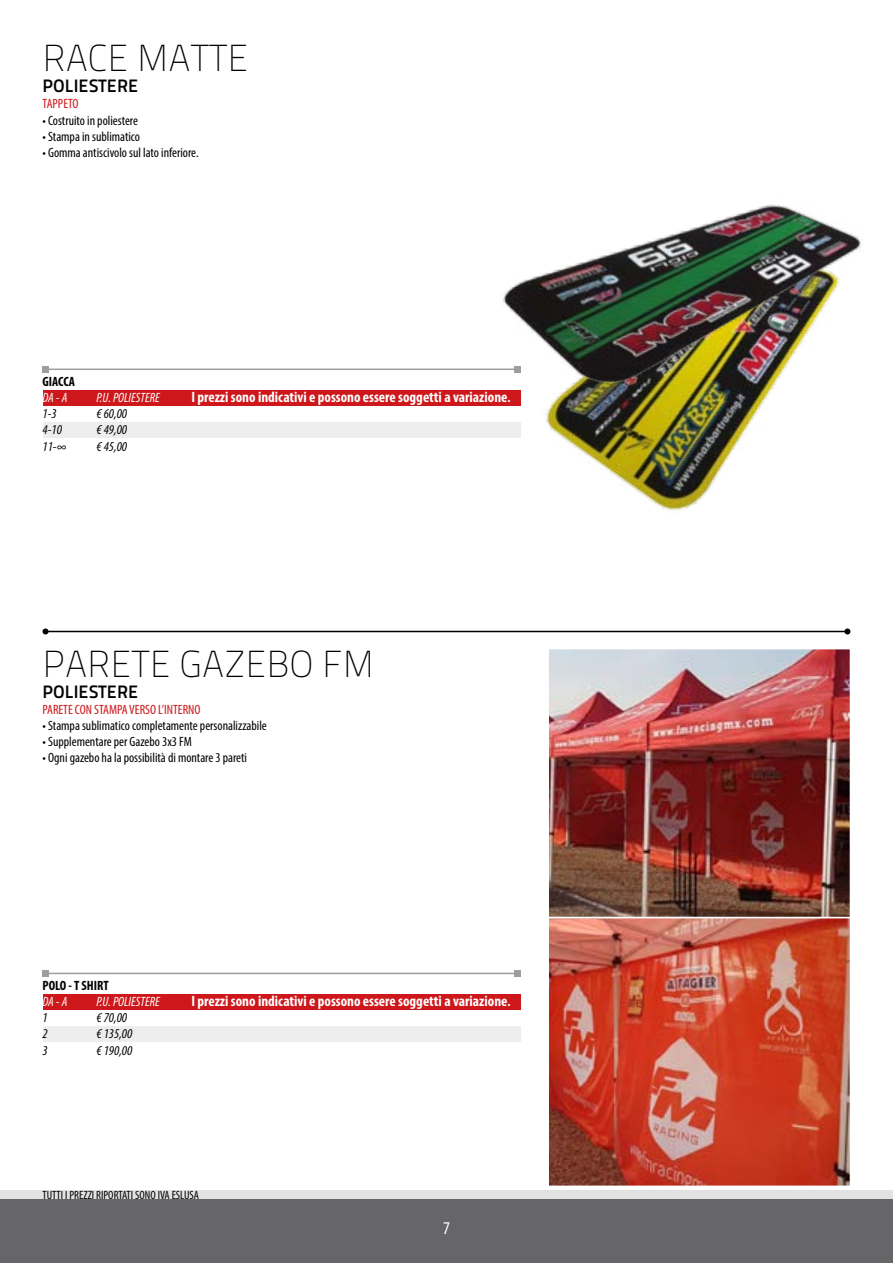
<style>
.page{position:relative;width:893px;height:1263px;background:#fff}
.page>*{position:absolute;margin:0;border:0;box-sizing:border-box;transform-origin:0 0}
.t1{font:37.5px "Titillium Maps 26 L 1 wt";color:#000}
.t2{font:18px "Titillium Maps 26 L 750 wt";color:#000}
.t3{font:condensed 18px "Myriad Pro";color:#fff}
.t4{font:700 condensed 15px "Myriad Pro";color:#fff}
.t5{font:condensed 13.5px "Myriad Pro";color:#000}
.t6{font:italic condensed 13.5px "Myriad Pro";color:#000}
.t7{font:condensed 13.5px "Myriad Pro";color:#cd171a}
.t8{font:italic condensed 13.5px "Myriad Pro";color:#fff}
.t9{font:700 condensed 13.5px "Myriad Pro";color:#000}
.t10{font:condensed 12px "Myriad Pro";color:#000}
.s1{font-size:13.5px}
</style>
<div class="page">
<div style="left:0;top:1198px;width:893px;height:65px;background:#666668"></div>
<div style="left:0;top:1191px;width:893px;height:8px;background:#e2e2e2"></div>
<div style="left:43px;top:390px;width:477px;height:16px;background:#cd171a"></div>
<div style="left:43px;top:422px;width:477px;height:16px;background:#ededed"></div>
<img style="left:520px;top:386px;width:254px;height:125px">
<img style="left:550px;top:651px;width:298px;height:533px">
<div style="left:547px;top:917px;width:304px;height:270px;border:2px solid #fff"></div>
<div style="left:547px;top:648px;width:304px;height:270px;border:2px solid #fff"></div>
<hr style="left:46px;top:631px;width:801px;height:1px;background:#000">
<svg style="left:43px;top:628px;width:6px;height:6px"></svg>
<svg style="left:844px;top:628px;width:6px;height:6px"></svg>
<hr style="left:46px;top:369px;width:471px;height:1px;background:#9d9d9c">
<svg style="left:43px;top:366px;width:6px;height:6px"></svg>
<hr style="left:46px;top:973px;width:471px;height:1px;background:#9d9d9c">
<svg style="left:43px;top:970px;width:6px;height:6px"></svg>
<svg style="left:514px;top:970px;width:6px;height:6px"></svg>
<div style="left:43px;top:994px;width:477px;height:16px;background:#cd171a"></div>
<div style="left:43px;top:1026px;width:477px;height:15px;background:#ededed"></div>
<img style="left:499px;top:204px;width:362px;height:182px">
<h1 class="t1" style="left:43px;top:31px;width:207px">RACE MATTE</h1>
<h2 class="t2" style="left:43px;top:72px;width:97px">POLIESTERE</h2>
<p class="t7" style="left:43px;top:96px;width:37px">TAPPETO</p>
<p class="t5" style="left:43px;top:112px;width:97px">• Costruito in poliestere</p>
<p class="t5" style="left:43px;top:128px;width:99px">• Stampa in sublimatico</p>
<p class="t5" style="left:43px;top:144px;width:158px">• Gomma antiscivolo sul lato inferiore.</p>
<p class="t9" style="left:43px;top:373px;width:34px">GIACCA</p>
<p class="t8" style="left:43px;top:389px;width:26px">DA - A</p>
<p class="t8" style="left:97px;top:389px;width:65px">P.U. POLIESTERE</p>
<p class="t6" style="left:43px;top:405px;width:16px">1-3</p>
<p class="t6" style="left:97px;top:405px;width:32px">€ 60,00</p>
<p class="t6" style="left:43px;top:422px;width:21px">4-10</p>
<p class="t6" style="left:97px;top:422px;width:32px">€ 49,00</p>
<p class="t6" style="left:43px;top:438px;width:25px">11-∞</p>
<p class="t6" style="left:97px;top:438px;width:32px">€ 45,00</p>
<p class="t4" style="left:191px;top:388px;width:321px">I prezzi sono indicativi e possono essere soggetti a variazione<span class="s1">.</span></p>
<h1 class="t1" style="left:43px;top:637px;width:333px">PARETE GAZEBO FM</h1>
<h2 class="t2" style="left:43px;top:677px;width:97px">POLIESTERE</h2>
<p class="t7" style="left:43px;top:701px;width:160px">PARETE CON STAMPA VERSO L’INTERNO</p>
<p class="t5" style="left:43px;top:717px;width:226px">• Stampa sublimatico completamente personalizzabile</p>
<p class="t5" style="left:43px;top:733px;width:151px">• Supplementare per Gazebo 3x3 FM</p>
<p class="t5" style="left:43px;top:750px;width:206px">• Ogni gazebo ha la possibilità di montare 3 pareti</p>
<p class="t9" style="left:43px;top:977px;width:68px">POLO - T SHIRT</p>
<p class="t8" style="left:43px;top:993px;width:26px">DA - A</p>
<p class="t8" style="left:97px;top:993px;width:65px">P.U. POLIESTERE</p>
<p class="t6" style="left:43px;top:1009px;width:7px">1</p>
<p class="t6" style="left:97px;top:1009px;width:32px">€ 70,00</p>
<p class="t6" style="left:43px;top:1026px;width:7px">2</p>
<p class="t6" style="left:97px;top:1026px;width:37px">€ 135,00</p>
<p class="t6" style="left:43px;top:1042px;width:7px">3</p>
<p class="t6" style="left:97px;top:1042px;width:37px">€ 190,00</p>
<p class="t4" style="left:191px;top:992px;width:321px">I prezzi sono indicativi e possono essere soggetti a variazione<span class="s1">.</span></p>
<p class="t10" style="left:43px;top:1188px;width:158px">TUTTI I PREZZI RIPORTATI SONO IVA ESLUSA</p>
<h2 class="t3" style="left:443px;top:1217px;width:8px">7</h2>
</div>
